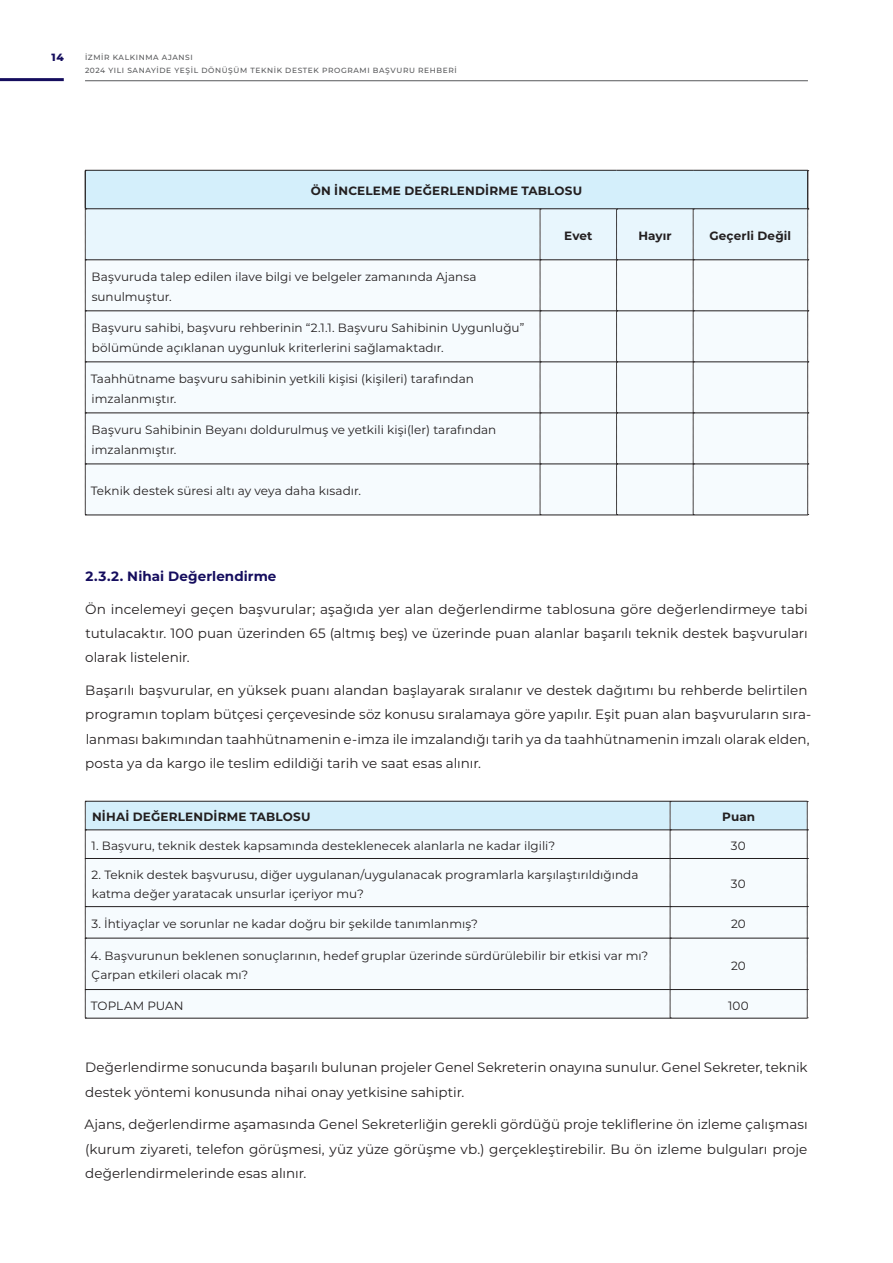
<style>
.page{position:relative;width:893px;height:1263px;background:#fff}
.page>*{position:absolute;margin:0;border:0;box-sizing:border-box;transform-origin:0 0}
.t1{font:13.5px/24.3px "Montserrat";color:#231f20;text-align:justify}
.HEADING_1_1_1{font:700 13.5px "Montserrat";letter-spacing:.005em;color:#150d5e}
.TABLO_METİN{font:12px/19.5px "Montserrat";letter-spacing:.005em;color:#231f20}
.TABLO_METİN-2{font:700 12px "Montserrat";letter-spacing:.015em;color:#231f20}
.t2{font:800 10.5px "Montserrat";color:#150d5e}
.t3{font:500 7.5px/13.8px "Montserrat";letter-spacing:.08em;color:#57585a}
</style>
<div class="page">
<hr style="left:85px;top:515px;width:455px;height:1px;background:#231f20">
<hr style="left:540px;top:515px;width:77px;height:1px;background:#231f20">
<hr style="left:617px;top:515px;width:76px;height:1px;background:#231f20">
<hr style="left:693px;top:515px;width:115px;height:1px;background:#231f20">
<svg style="left:85px;top:170px;width:724px;height:345px"></svg>
<hr style="left:85px;top:1018px;width:585px;height:1px;background:#231f20">
<hr style="left:670px;top:1018px;width:137px;height:1px;background:#231f20">
<svg style="left:85px;top:801px;width:723px;height:217px"></svg>
<hr style="left:85px;top:80px;width:723px;height:1px;background:#57585a">
<hr style="left:0;top:78px;width:64px;height:3px;background:#150d5e">
<p class="t2" style="left:52px;top:49px;width:14px">14</p>
<p class="t3" style="left:85px;top:50px;width:372px">İZMİR KALKINMA AJANSI<br>2024 YILI SANAYI DE YEŞI L DÖNÜŞÜM TEKNI K DESTEK PROGRAMI BAŞVURU REHBERI</p>
<p class="TABLO_METİN-2" style="left:311px;top:182px;width:273px">ÖN İNCELEME DEĞERLENDİRME TABLOSU</p>
<p class="TABLO_METİN-2" style="left:564px;top:227px;width:30px">Evet</p>
<p class="TABLO_METİN-2" style="left:638px;top:227px;width:35px">Hayır</p>
<p class="TABLO_METİN-2" style="left:709px;top:227px;width:83px">Geçerli Değil</p>
<p class="TABLO_METİN" style="left:92px;top:267px;width:386px">Başvuruda talep edilen ilave bilgi ve belgeler zamanında Ajansa sunulmuştur.</p>
<p class="TABLO_METİN" style="left:92px;top:318px;width:434px">Başvuru sahibi, başvuru rehberinin “2.1.1. Başvuru Sahibinin Uygunluğu” bölümünde açıklanan uygunluk kriterlerini sağlamaktadır.</p>
<p class="TABLO_METİN" style="left:91px;top:369px;width:385px">Taahhütname başvuru sahibinin yetkili kişisi (kişileri) tarafından imzalanmıştır.</p>
<p class="TABLO_METİN" style="left:92px;top:420px;width:406px">Başvuru Sahibinin Beyanı doldurulmuş ve yetkili kişi(ler) tarafından imzalanmıştır.</p>
<p class="TABLO_METİN" style="left:91px;top:481px;width:272px">Teknik destek süresi altı ay veya daha kısadır.</p>
<p class="HEADING_1_1_1" style="left:86px;top:566px;width:192px">2.3.2. Nihai Değerlendirme</p>
<p class="t1" style="left:85px;top:596px;width:724px">Ön incelemeyi geçen başvurular; aşağıda yer alan değerlendirme tablosuna göre değerlendirmeye tabi tutulacaktır. 100 puan üzerinden 65 (altmış beş) ve üzerinde puan alanlar başarılı teknik destek başvuruları olarak listelenir.</p>
<p class="t1" style="left:85px;top:677px;width:728px;text-align:left">Başarılı başvurular, en yüksek puanı alandan başlayarak sıralanır ve destek dağıtımı bu rehberde belirtilen programın toplam bütçesi çerçevesinde söz konusu sıralamaya göre yapılır. Eşit puan alan başvuruların sıra&shy;lanması bakımından taahhütnamenin e-imza ile imzalandığı tarih ya da taahhütnamenin imzalı olarak elden, posta ya da kargo ile teslim edildiği tarih ve saat esas alınır.</p>
<p class="TABLO_METİN-2" style="left:92px;top:808px;width:220px">NİHAİ DEĞERLENDİRME TABLOSU</p>
<p class="TABLO_METİN-2" style="left:722px;top:808px;width:34px">Puan</p>
<p class="TABLO_METİN" style="left:91px;top:835px;width:465px">1. Başvuru, teknik destek kapsamında desteklenecek alanlarla ne kadar ilgili?</p>
<p class="TABLO_METİN" style="left:731px;top:835px;width:16px">30</p>
<p class="TABLO_METİN" style="left:92px;top:864px;width:548px">2. Teknik destek başvurusu, diğer uygulanan/uygulanacak programlarla karşılaştırıldığında katma değer yaratacak unsurlar içeriyor mu?</p>
<p class="TABLO_METİN" style="left:731px;top:874px;width:16px">30</p>
<p class="TABLO_METİN" style="left:91px;top:914px;width:388px">3. İhtiyaçlar ve sorunlar ne kadar doğru bir şekilde tanımlanmış?</p>
<p class="TABLO_METİN" style="left:731px;top:914px;width:16px">20</p>
<p class="TABLO_METİN" style="left:91px;top:945px;width:559px">4. Başvurunun beklenen sonuçlarının, hedef gruplar üzerinde sürdürülebilir bir etkisi var mı?<br>Çarpan etkileri olacak mı?</p>
<p class="TABLO_METİN" style="left:731px;top:955px;width:16px">20</p>
<p class="TABLO_METİN" style="left:91px;top:995px;width:94px">TOPLAM PUAN</p>
<p class="TABLO_METİN" style="left:728px;top:995px;width:22px">100</p>
<p class="t1" style="left:85px;top:1055px;width:724px">Değerlendirme sonucunda başarılı bulunan projeler Genel Sekreterin onayına sunulur. Genel Sekreter, teknik destek yöntemi konusunda nihai onay yetkisine sahiptir.</p>
<p class="t1" style="left:85px;top:1112px;width:725px">Ajans, değerlendirme aşamasında Genel Sekreterliğin gerekli gördüğü proje tekliflerine ön izleme çalışması (kurum ziyareti, telefon görüşmesi, yüz yüze görüşme vb.) gerçekleştirebilir. Bu ön izleme bulguları proje değerlendirmelerinde esas alınır.</p>
</div>
